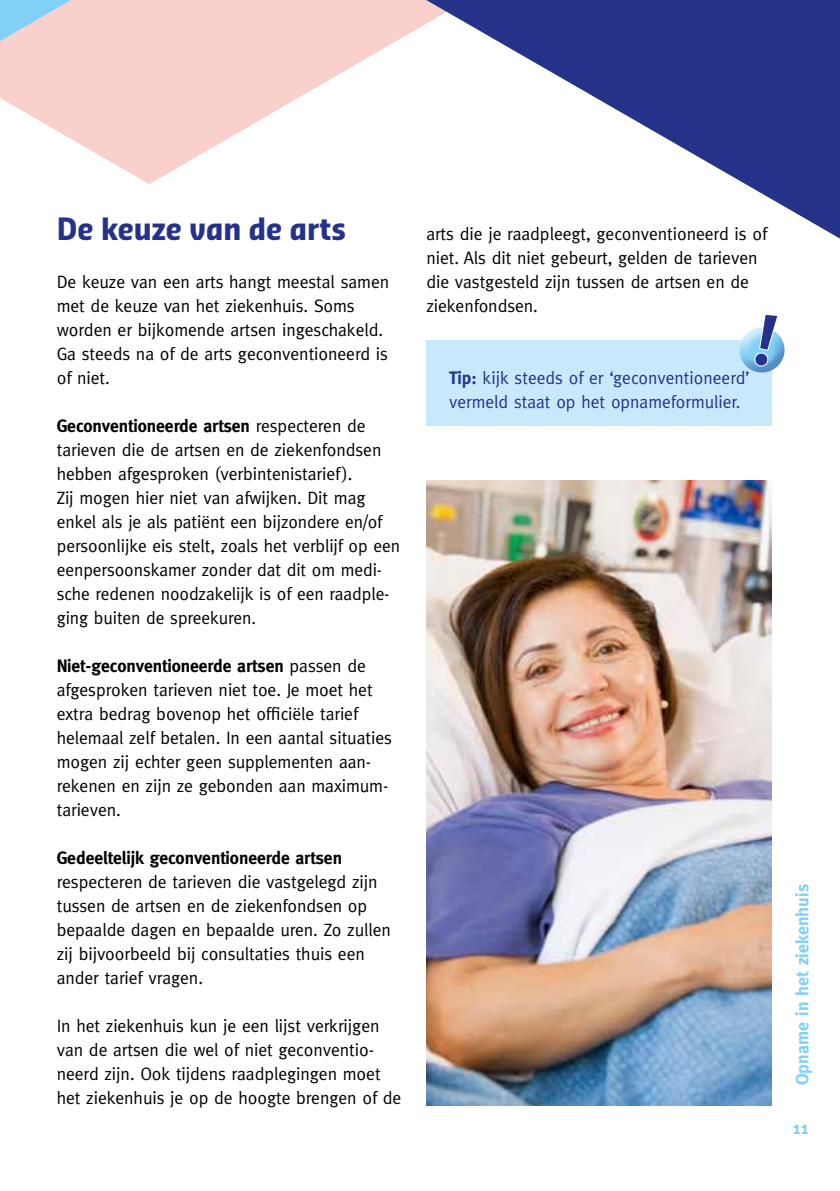
<style>
.page{position:relative;width:840px;height:1191px;background:#fff}
.page>*{position:absolute;margin:0;border:0;box-sizing:border-box;transform-origin:0 0}
.t1{font:700 30px "Sansa Con Pro";color:#25328a}
.t2{font:18px/24px "Meta";letter-spacing:-.005em;color:#000}
.t3{font:18px/24px "Meta";color:#25328a}
.t4{font:700 18px "Meta";letter-spacing:-.005em;color:#000}
.t5{font:700 18px "Meta";color:#82d0f5}
.s1{font-weight:700}
</style>
<div class="page">
<svg style="left:0;top:0;width:396px;height:184px;fill:#fad0cd"></svg>
<svg style="left:396px;top:0;width:443px;height:238px"></svg>
<svg style="left:0;top:0;width:71px;height:41px;background:#bdd0e1"></svg>
<div style="left:426px;top:340px;width:345px;height:86px;background:#c8e8fb"></div>
<div style="left:736px;top:332px;width:48px;height:42px;background:#25328a;opacity:.41"></div>
<img style="left:426px;top:480px;width:345px;height:626px">
<svg style="left:752px;top:327px;width:27px;height:41px"></svg>
<h1 class="t1" style="left:57px;top:208px;width:290px">De keuze van de arts</h1>
<p class="t2" style="left:57px;top:270px;width:334px">De keuze van een arts hangt meestal samen met de keuze van het ziekenhuis. Soms worden er bijkomende artsen ingeschakeld.<br>Ga steeds na of de arts geconventioneerd is of niet.</p>
<p class="t2" style="left:57px;top:414px;width:344px"><span class="s1">Geconventioneerde artsen</span> respecteren de tarieven die de artsen en de ziekenfondsen hebben afgesproken (verbintenistarief ).<br>Zij mogen hier niet van afwijken. Dit mag enkel als je als patiënt een bijzondere en/of persoonlijke eis stelt, zoals het verblijf op een eenpersoonskamer zonder dat dit om medi&shy;sche redenen noodzakelijk is of een raadple&shy;ging buiten de spreekuren.</p>
<p class="t2" style="left:57px;top:654px;width:336px"><span class="s1">Niet-geconventioneerde artsen</span> passen de afgesproken tarieven niet toe. Je moet het extra bedrag bovenop het officiële tarief helemaal zelf betalen. In een aantal situaties mogen zij echter geen supplementen aan&shy;rekenen en zijn ze gebonden aan maximum&shy;tarieven.</p>
<p class="t4" style="left:57px;top:847px;width:287px">Gedeeltelijk geconventioneerde artsen</p>
<p class="t2" style="left:57px;top:870px;width:335px">respecteren de tarieven die vastgelegd zijn tussen de artsen en de ziekenfondsen op bepaalde dagen en bepaalde uren. Zo zullen zij bijvoorbeeld bij consultaties thuis een ander tarief vragen.</p>
<p class="t2" style="left:57px;top:1014px;width:346px">In het ziekenhuis kun je een lijst verkrijgen van de artsen die wel of niet geconventio&shy;neerd zijn. Ook tijdens raadplegingen moet het ziekenhuis je op de hoogte brengen of de</p>
<p class="t2" style="left:426px;top:222px;width:342px">arts die je raadpleegt, geconventioneerd is of niet. Als dit niet gebeurt, gelden de tarieven die vastgesteld zijn tussen de artsen en de ziekenfondsen.</p>
<p class="t3" style="left:449px;top:366px;width:302px"><span class="s1">Tip:</span> kijk steeds of er ‘geconventioneerd’ vermeld staat op het opnameformulier.</p>
<p class="t5" style="left:791px;top:1085px;width:203px;rotate:-90deg">Opname in het ziekenhuis</p>
<p class="t5" style="left:792px;top:1117px;width:18px">11</p>
</div>
